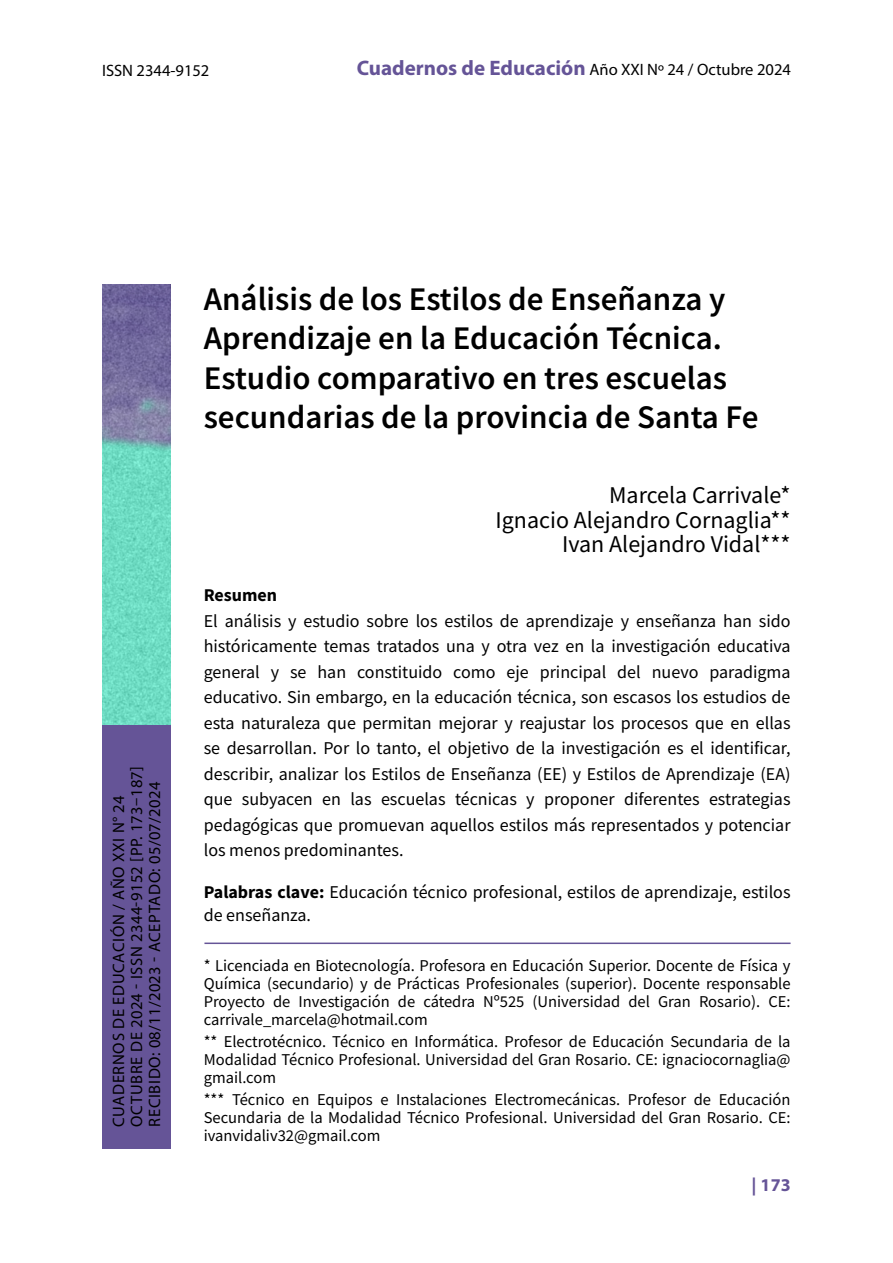
<style>
.page{position:relative;width:893px;height:1263px;background:#fff}
.page>*{position:absolute;margin:0;border:0;box-sizing:border-box;transform-origin:0 0}
.titulo_principal{font:600 33px/39.6px "Source Sans Pro";color:#000}
.autorxs{font:24px "Source Sans Pro";color:#000}
.texto_resumen{font:18px/25.5px "Source Sans Pro";color:#000;text-align:justify}
.tutulo_resumen{font:700 18px "Source Sans Pro";color:#000}
.t1{font:700 18px "Myriad Pro";color:#655497}
.txt_nota_al_pie{font:16.5px/18px "Source Sans Pro";color:#000;text-align:justify}
.t2{font:16.5px "Myriad Pro";letter-spacing:.02em;color:#000}
.t3{font:16.5px "Myriad Pro";color:#000}
.t4{font:16.5px "Myriad Pro";letter-spacing:.04em;color:#000}
.s1{font-weight:700;font-size:21px;color:#655497}
.s2{font-weight:700}
</style>
<div class="page">
<hr style="left:204px;top:942px;width:587px;height:2px;background:#655497">
<div style="left:102px;top:285px;width:68px;height:863px;background:#655497"></div>
<img style="left:102px;top:285px;width:68px;height:440px">
<p class="t3" style="left:102px;top:60px;width:109px">ISSN 2344-9152</p>
<p class="t3" style="left:357px;top:60px;width:436px"><span class="s1">Cuadernos de Educación</span> Año XXI Nº 24 / Octubre 2024</p>
<p class="titulo_principal" style="left:204px;top:279px;width:523px">Análisis de los Estilos de Enseñanza y<br>Aprendizaje en la Educación Técnica.</p>
<p class="titulo_principal" style="left:204px;top:358px;width:556px">Estudio comparativo en tres escuelas secundarias de la provincia de Santa Fe</p>
<p class="t2" style="left:127px;top:1127px;width:362px;rotate:-90deg">OCTUBRE DE 2024 - ISSN 2344-9152 [PP. 173–187]</p>
<p class="t2" style="left:145px;top:1127px;width:346px;rotate:-90deg">RECIBIDO: 08/11/2023 - ACEPTADO: 05/07/2024</p>
<p class="t4" style="left:109px;top:1127px;width:333px;rotate:-90deg">CUADERNOS DE EDUCACIÓN / AÑO XXI N° 24</p>
<p class="autorxs" style="left:609px;top:480px;width:183px">Marcela Carrivale*</p>
<p class="autorxs" style="left:496px;top:504px;width:296px">Ignacio Alejandro Cornaglia**</p>
<p class="autorxs" style="left:562px;top:528px;width:230px">Ivan Alejandro Vidal***</p>
<p class="tutulo_resumen" style="left:204px;top:583px;width:75px">Resumen</p>
<p class="texto_resumen" style="left:204px;top:608px;width:588px">El análisis y estudio sobre los estilos de aprendizaje y enseñanza han sido históricamente temas tratados una y otra vez en la investigación educativa general y se han constituido como eje principal del nuevo paradigma educativo. Sin embargo, en la educación técnica, son escasos los estudios de esta naturaleza que permitan mejorar y reajustar los procesos que en ellas se desarrollan. Por lo tanto, el objetivo de la investigación es el identificar, describir, analizar los Estilos de Enseñanza (EE) y Estilos de Aprendizaje (EA) que subyacen en las escuelas técnicas y proponer diferentes estrategias pedagógicas que promuevan aquellos estilos más representados y potenciar los menos predominantes.</p>
<p class="texto_resumen" style="left:204px;top:881px;width:588px;line-height:22.5px"><span class="s2">Palabras clave:</span> Educación técnico profesional, estilos de aprendizaje, estilos de enseñanza.</p>
<p class="txt_nota_al_pie" style="left:204px;top:956px;width:588px">* Licenciada en Biotecnología. Profesora en Educación Superior. Docente de Física y Química (secundario) y de Prácticas Profesionales (superior). Docente responsable Proyecto de Investigación de cátedra Nº525 (Universidad del Gran Rosario). CE: carrivale_marcela@hotmail.com</p>
<p class="txt_nota_al_pie" style="left:204px;top:1033px;width:588px">** Electrotécnico. Técnico en Informática. Profesor de Educación Secundaria de la Modalidad Técnico Profesional. Universidad del Gran Rosario. CE: ignaciocornaglia@ gmail.com</p>
<p class="txt_nota_al_pie" style="left:204px;top:1091px;width:588px">*** Técnico en Equipos e Instalaciones Electromecánicas. Profesor de Educación Secundaria de la Modalidad Técnico Profesional. Universidad del Gran Rosario. CE: ivanvidaliv32@gmail.com</p>
<p class="t1" style="left:751px;top:1173px;width:41px">| 173</p>
</div>
